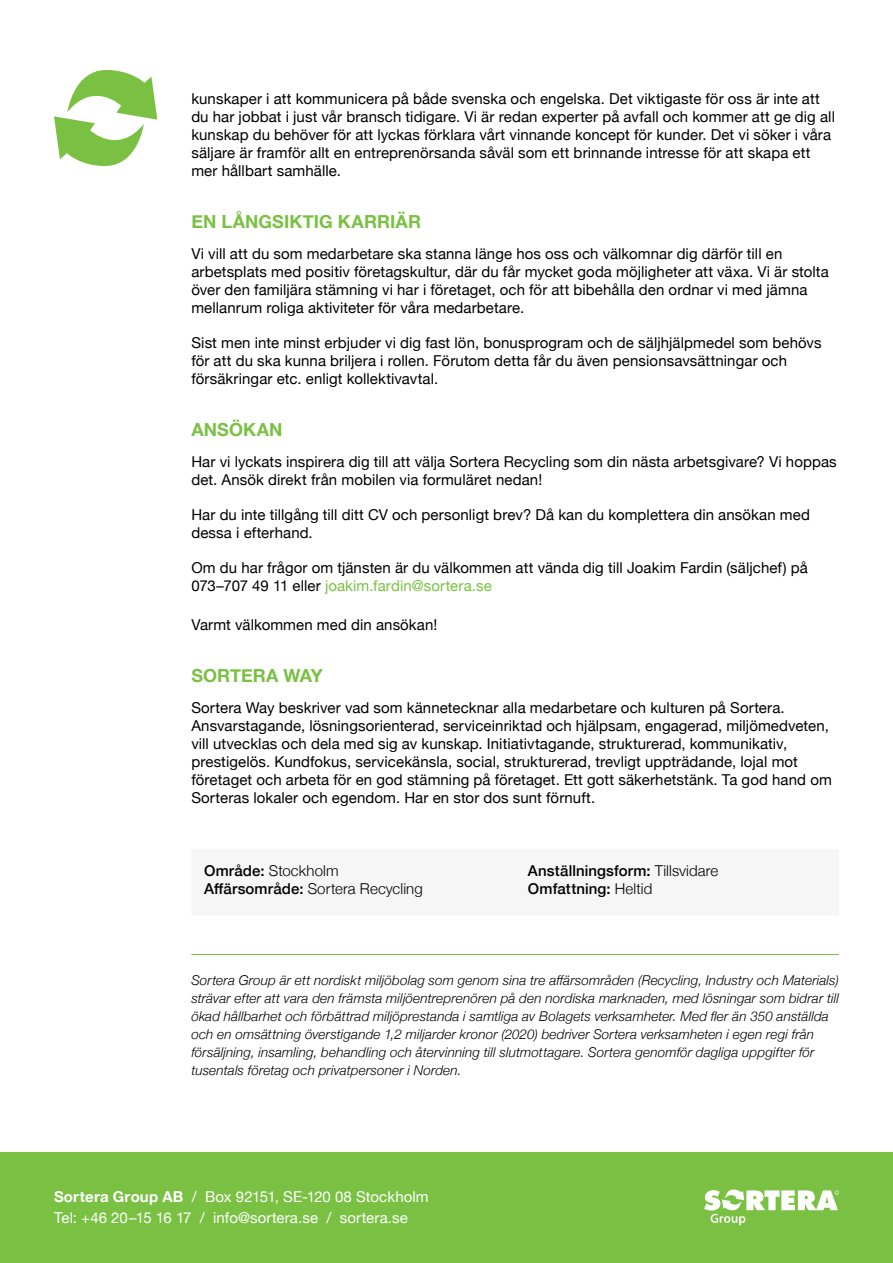
<style>
.page{position:relative;width:893px;height:1263px;background:#fff}
.page>*{position:absolute;margin:0;border:0;box-sizing:border-box;transform-origin:0 0}
.t1{font:700 18px "Helvetica Neue";letter-spacing:.005em;color:#7ac143}
.t2{font:15px/18px "Helvetica Neue";letter-spacing:.005em;color:#000}
.t3{font:15px/21px "Helvetica Neue";letter-spacing:.005em;color:#fff}
.t4{font:300 15px/18px "Helvetica Neue";letter-spacing:.005em;color:#000}
.t5{font:500 15px/18px "Helvetica Neue";letter-spacing:.005em;color:#000}
.t6{font:italic 300 13.5px/18px "Helvetica Neue";letter-spacing:.01em;color:#000}
.s1{color:#7ac143}
.s2{font-weight:500}
.s3{font-weight:300}
.s4{font-weight:700}
</style>
<div class="page">
<div style="left:0;top:1152px;width:893px;height:111px;background:#7ac143"></div>
<svg style="left:704px;top:1189px;width:135px;height:36px"></svg>
<hr style="left:191px;top:954px;width:648px;height:1px;background:#7ac143">
<svg style="left:54px;top:70px;width:103px;height:96px"></svg>
<p class="t2" style="left:191px;top:91px;width:645px">kunskaper i att kommunicera på både svenska och engelska. Det viktigaste för oss är inte att du har jobbat i just vår bransch tidigare. Vi är redan experter på avfall och kommer att ge dig all kunskap du behöver för att lyckas förklara vårt vinnande koncept för kunder. Det vi söker i våra säljare är framför allt en entreprenörsanda såväl som ett brinnande intresse för att skapa ett mer hållbart samhälle.</p>
<p class="t1" style="left:191px;top:208px;width:231px">EN LÅNGSIKTIG KARRIÄR</p>
<p class="t2" style="left:191px;top:246px;width:639px">Vi vill att du som medarbetare ska stanna länge hos oss och välkomnar dig därför till en arbetsplats med positiv företagskultur, där du får mycket goda möjligheter att växa. Vi är stolta över den familjära stämning vi har i företaget, och för att bibehålla den ordnar vi med jämna mellanrum roliga aktiviteter för våra medarbetare.</p>
<p class="t2" style="left:191px;top:335px;width:632px">Sist men inte minst erbjuder vi dig fast lön, bonusprogram och de säljhjälpmedel som behövs för att du ska kunna briljera i rollen. Förutom detta får du även pensionsavsättningar och försäkringar etc. enligt kollektivavtal.</p>
<p class="t1" style="left:191px;top:416px;width:93px">ANSÖKAN</p>
<p class="t2" style="left:191px;top:453px;width:647px">Har vi lyckats inspirera dig till att välja Sortera Recycling som din nästa arbetsgivare? Vi hoppas det. Ansök direkt från mobilen via formuläret nedan!</p>
<p class="t2" style="left:191px;top:506px;width:620px">Har du inte tillgång till ditt CV och personligt brev? Då kan du komplettera din ansökan med dessa i efterhand.</p>
<p class="t2" style="left:191px;top:559px;width:618px">Om du har frågor om tjänsten är du välkommen att vända dig till Joakim Fardin (säljchef) på<br>073–707 49 11 eller <span class="s1">joakim.fardin@sortera.se</span></p>
<p class="t2" style="left:191px;top:617px;width:247px">Varmt välkommen med din ansökan!</p>
<p class="t1" style="left:191px;top:662px;width:133px">SORTERA WAY</p>
<p class="t2" style="left:191px;top:700px;width:642px">Sortera Way beskriver vad som kännetecknar alla medarbetare och kulturen på Sortera.<br>Ansvarstagande, lösningsorienterad, serviceinriktad och hjälpsam, engagerad, miljömedveten, vill utvecklas och dela med sig av kunskap. Initiativtagande, strukturerad, kommunikativ, prestigelös. Kundfokus, servicekänsla, social, strukturerad, trevligt uppträdande, lojal mot företaget och arbeta för en god stämning på företaget. Ett gott säkerhetstänk. Ta god hand om Sorteras lokaler och egendom. Har en stor dos sunt förnuft.</p>
<p class="t4" style="left:204px;top:861px;width:220px"><span class="s2">Område:</span> Stockholm<br><span class="s2">Affärsområde:</span> Sortera Recycling</p>
<p class="t5" style="left:528px;top:860px;width:192px">Anställningsform: <span class="s3">Tillsvidare<br></span>Omfattning: <span class="s3">Heltid</span></p>
<p class="t6" style="left:191px;top:970px;width:649px">Sortera Group är ett nordiskt miljöbolag som genom sina tre affärsområden (Recycling, Industry och Materials) strävar efter att vara den främsta miljöentreprenören på den nordiska marknaden, med lösningar som bidrar till ökad hållbarhet och förbättrad miljöprestanda i samtliga av Bolagets verksamheter. Med fler än 350 anställda och en omsättning överstigande 1,2 miljarder kronor (2020) bedriver Sortera verksamheten i egen regi från försäljning, insamling, behandling och återvinning till slutmottagare. Sortera genomför dagliga uppgifter för tusentals företag och privatpersoner i Norden.</p>
<p class="t3" style="left:54px;top:1187px;width:376px"><span class="s4">Sortera Group AB</span> / Box 92151, SE-120 08 Stockholm<br>Tel: +46 20–15 16 17 / info@sortera.se / sortera.se</p>
</div>
